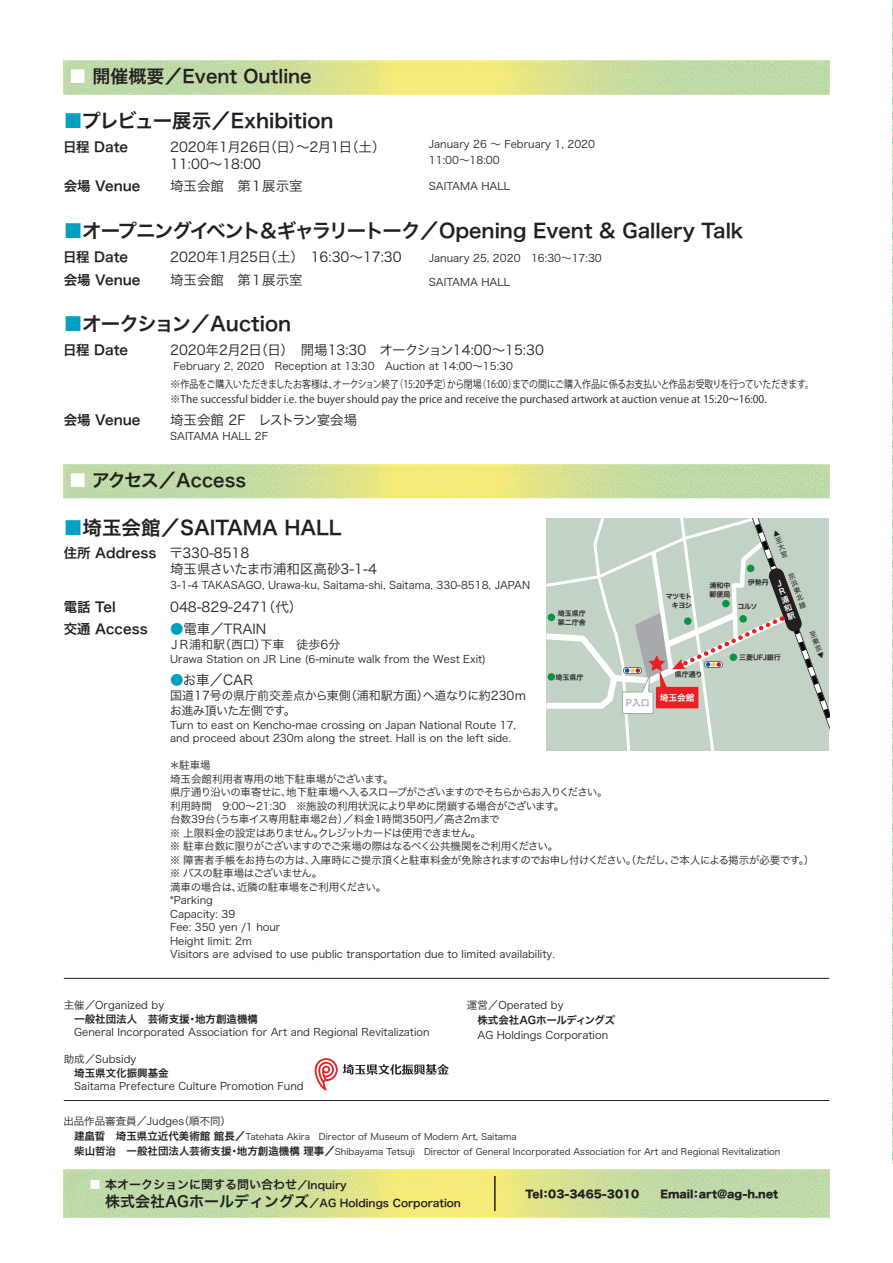
<style>
.page{position:relative;width:893px;height:1263px;background:#fff}
.page>*{position:absolute;margin:0;border:0;box-sizing:border-box;transform-origin:0 0}
.t1{font:19.5px "Hiragino Sans W6";color:#231f20}
.t2{font:18px "Hiragino Sans W6";color:#231f20}
.t3{font:13.5px/16.5px "Hiragino Sans W3";color:#231f20}
.t4{font:13.5px/22.5px "Hiragino Sans W6";color:#231f20}
.t5{font:12px/15px "Hiragino Sans W3";color:#231f20}
.t6{font:12px "Hiragino Sans W6";color:#231f20}
.t7{font:10.5px/13.5px "Hiragino Sans W3";color:#231f20}
.t8{font:10.5px/15px "Koz Go Pr 6 N";color:#231f20}
.t9{font:10.5px "Hiragino Sans W6";color:#231f20}
.t10{font:10.5px "Hiragino Sans W8";color:#231f20}
.t11{font:10.5px "Hiragino Sans W6";letter-spacing:-.02em;color:#231f20}
.t12{font:9px/15px "Hiragino Sans W3";color:#231f20}
.t13{font:8.7px "Hiragino Sans W6";color:#fff}
.t14{font:8.7px "Hiragino Sans W6";color:#a8a9ad}
.t15{font:7.8px/8.7px "Hiragino Sans W6";color:#fff}
.t16{font:7.05px/9px "Hiragino Sans W6";color:#231f20}
.t17{font:7.05px/7.6px "Hira Maru Pro W4";color:#231f20;text-align:justify}
.s1{color:#fff}
.s2{color:#009fc0}
.s3{font-family:"Hiragino Sans W6";font-size:10.5px}
.s4{font-size:10.5px}
.s5{font-size:12px}
.s6{font-size:15px}
</style>
<div class="page">
<img style="left:63px;top:464px;width:767px;height:35px">
<img style="left:63px;top:1169px;width:767px;height:49px">
<hr style="left:494px;top:1176px;width:2px;height:35px;background:#231f20">
<img style="left:63px;top:60px;width:767px;height:35px">
<hr style="left:64px;top:978px;width:765px;height:1px;background:#231f20">
<hr style="left:64px;top:1100px;width:765px;height:1px;background:#231f20">
<svg style="left:315px;top:1058px;width:134px;height:32px"></svg>
<svg style="left:546px;top:518px;width:283px;height:233px;background:#c3ccc0"></svg>
<img style="left:892px;top:0;width:1px;height:1164px">
<h2 class="t2" style="left:69px;top:60px;width:244px"><span class="s1">■</span> 開催概要／Event Outline</h2>
<h1 class="t1" style="left:63px;top:103px;width:272px"><span class="s2">■</span>プレビュー展示／Exhibition</h1>
<p class="t4" style="left:63px;top:136px;width:66px">日程 Date</p>
<p class="t4" style="left:64px;top:175px;width:78px">会場 Venue</p>
<p class="t3" style="left:170px;top:138px;width:224px">2020年1月26日（日）～2月1日（土）　<br>11:00～18:00</p>
<p class="t3" style="left:170px;top:177px;width:134px">埼玉会館　第１展示室</p>
<p class="t7" style="left:429px;top:135px;width:168px;line-height:16.5px">January 26 ～ February 1, 2020<br>11:00～18:00</p>
<p class="t7" style="left:429px;top:178px;width:83px">SAITAMA HALL</p>
<h1 class="t1" style="left:63px;top:213px;width:682px"><span class="s2">■</span>オープニングイベント＆ギャラリートーク／Opening Event &amp; Gallery Talk</h1>
<p class="t4" style="left:63px;top:245px;width:79px">日程 Date会場 Venue</p>
<p class="t3" style="left:170px;top:245px;width:233px;line-height:22.5px">2020年1月25日（土）　16:30～17:30埼玉会館　第１展示室</p>
<p class="t7" style="left:429px;top:251px;width:174px">January 25, 2020　16:30～17:30</p>
<p class="t7" style="left:429px;top:275px;width:83px">SAITAMA HALL</p>
<h1 class="t1" style="left:63px;top:306px;width:229px"><span class="s2">■</span>オークション／Auction</h1>
<p class="t4" style="left:63px;top:338px;width:66px">日程 Date</p>
<p class="t3" style="left:170px;top:340px;width:375px">2020年2月2日（日）　開場13:30　オークション14:00～15:30</p>
<p class="t7" style="left:174px;top:358px;width:341px">February 2, 2020　Reception at 13:30　Auction at 14:00～15:30</p>
<p class="t8" style="left:170px;top:376px;width:645px">※作品をご購入いただきましたお客様は、オークション終了（15:20予定）から閉場（16:00）までの間にご購入作品に係るお支払いと作品お受取りを行っていただきます。※The successful bidder i.e. the buyer should pay the price and receive the purchased artwork at auction venue at 15:20～16:00.</p>
<p class="t3" style="left:170px;top:411px;width:189px">埼玉会館 2F　レストラン宴会場</p>
<p class="t7" style="left:170px;top:429px;width:99px">SAITAMA HALL 2F</p>
<p class="t4" style="left:64px;top:408px;width:78px">会場 Venue</p>
<h2 class="t2" style="left:69px;top:464px;width:179px"><span class="s1">■</span> アクセス／Access</h2>
<h1 class="t1" style="left:63px;top:510px;width:279px"><span class="s2">■</span>埼玉会館／SAITAMA HALL</h1>
<p class="t4" style="left:64px;top:541px;width:94px">住所 Address</p>
<p class="t17" style="left:771px;top:530px;width:5px;rotate:-20deg">▲至大宮</p>
<p class="t17" style="left:787px;top:573px;width:5px;rotate:-20deg">京浜東北線</p>
<p class="t3" style="left:170px;top:544px;width:209px">〒330-8518<br>埼玉県さいたま市浦和区高砂3-1-4</p>
<p class="t7" style="left:170px;top:578px;width:362px">3-1-4 TAKASAGO, Urawa-ku, Saitama-shi, Saitama, 330-8518, JAPAN</p>
<p class="t3" style="left:170px;top:598px;width:134px">048-829-2471（代）</p>
<p class="t3" style="left:170px;top:620px;width:98px"><span class="s2">●</span>電車／TRAIN</p>
<p class="t5" style="left:169px;top:636px;width:173px">ＪＲ浦和駅（西口）下車　徒歩6分</p>
<p class="t7" style="left:170px;top:651px;width:317px">Urawa Station on JR Line (6-minute walk from the West Exit)</p>
<p class="t3" style="left:170px;top:671px;width:85px"><span class="s2">●</span>お車／CAR</p>
<p class="t5" style="left:170px;top:687px;width:358px">国道17号の県庁前交差点から東側（浦和駅方面）へ道なりに約230ｍお進み頂いた左側です。</p>
<p class="t7" style="left:170px;top:717px;width:347px">Turn to east on Kencho-mae crossing on Japan National Route 17, and proceed about 230m along the street. Hall is on the left side.</p>
<p class="t7" style="left:169px;top:758px;width:646px">＊駐車場<br>埼玉会館利用者専用の地下駐車場がございます。<br>県庁通り沿いの車寄せに、地下駐車場へ入るスロープがございますのでそちらからお入りください。<br>利用時間　9:00～21:30　※施設の利用状況により早めに閉鎖する場合がございます。<br>台数39台（うち車イス専用駐車場2台）／料金1時間350円／高さ2mまで<br>※ 上限料金の設定はありません。クレジットカードは使用できません。<br>※ 駐車台数に限りがございますのでご来場の際はなるべく公共機関をご利用ください。<br>※ 障害者手帳をお持ちの方は、入庫時にご提示頂くと駐車料金が免除されますのでお申し付けください。（ただし、ご本人による掲示が必要です。）※ バスの駐車場はございません。<br>満車の場合は、近隣の駐車場をご利用ください。<br>*Parking<br>Capacity: 39<br>Fee: 350 yen /1 hour<br>Height limit: 2m<br>Visitors are advised to use public transportation due to limited availability.</p>
<p class="t16" style="left:710px;top:581px;width:22px">浦和中郵便局</p>
<p class="t16" style="left:748px;top:578px;width:22px">伊勢丹</p>
<p class="t16" style="left:738px;top:601px;width:21px">コルソ</p>
<p class="t15" style="left:774px;top:580px;width:7px;rotate:-20deg">J<br>R浦和駅</p>
<p class="t16" style="left:666px;top:591px;width:28px;text-align:right">マツモトキヨシ</p>
<p class="t4" style="left:64px;top:595px;width:85px">電話 Tel<br>交通 Access</p>
<p class="t16" style="left:558px;top:609px;width:29px">埼玉県庁第二庁舎</p>
<p class="t17" style="left:808px;top:631px;width:5px;rotate:-20deg">至東京▼</p>
<p class="t16" style="left:739px;top:653px;width:43px">三菱UFJ銀行</p>
<p class="t16" style="left:675px;top:669px;width:29px">県庁通り</p>
<p class="t16" style="left:555px;top:672px;width:29px">埼玉県庁</p>
<p class="t13" style="left:660px;top:690px;width:36px">埼玉会館</p>
<p class="t14" style="left:626px;top:695px;width:25px">P入口</p>
<p class="t7" style="left:64px;top:998px;width:102px">主催／Organized by</p>
<p class="t9" style="left:64px;top:1009px;width:196px">　一般社団法人　芸術支援・地方創造機構</p>
<p class="t7" style="left:64px;top:1025px;width:367px">　General Incorporated Association for Art and Regional Revitalization</p>
<p class="t7" style="left:64px;top:1052px;width:74px">助成／Subsidy</p>
<p class="t9" style="left:64px;top:1063px;width:106px">　埼玉県文化振興基金</p>
<p class="t7" style="left:74px;top:1079px;width:231px">Saitama Prefecture Culture Promotion Fund</p>
<p class="t7" style="left:467px;top:998px;width:98px">運営／Operated by</p>
<p class="t11" style="left:477px;top:1011px;width:139px">株式会社AGホールディングズ</p>
<p class="t7" style="left:467px;top:1028px;width:143px">　AG Holdings Corporation</p>
<p class="t7" style="left:64px;top:1113px;width:169px">出品作品審査員／Judges（順不同）</p>
<p class="t12" style="left:74px;top:1128px;width:708px"><span class="s3">建畠晢　埼玉県立近代美術館 館長／</span>Tatehata Akira　Director of Museum of Modern Art, Saitama<br><span class="s3">柴山哲治　一般社団法人芸術支援・地方創造機構 理事／</span>Shibayama Tetsuji　Director of General Incorporated Association for Art and Regional Revitalization</p>
<p class="t6" style="left:89px;top:1174px;width:259px"><span class="s1">■</span> 本オークションに関する問い合わせ<span class="s4">／Inquiry</span></p>
<p class="t9" style="left:89px;top:1194px;width:373px"><span class="s5">　</span> <span class="s6">株式会社AGホールディングズ</span>／AG Holdings Corporation</p>
<p class="t10" style="left:525px;top:1189px;width:254px">Tel：03-3465-3010　　Email：art@ag-h.net</p>
</div>
